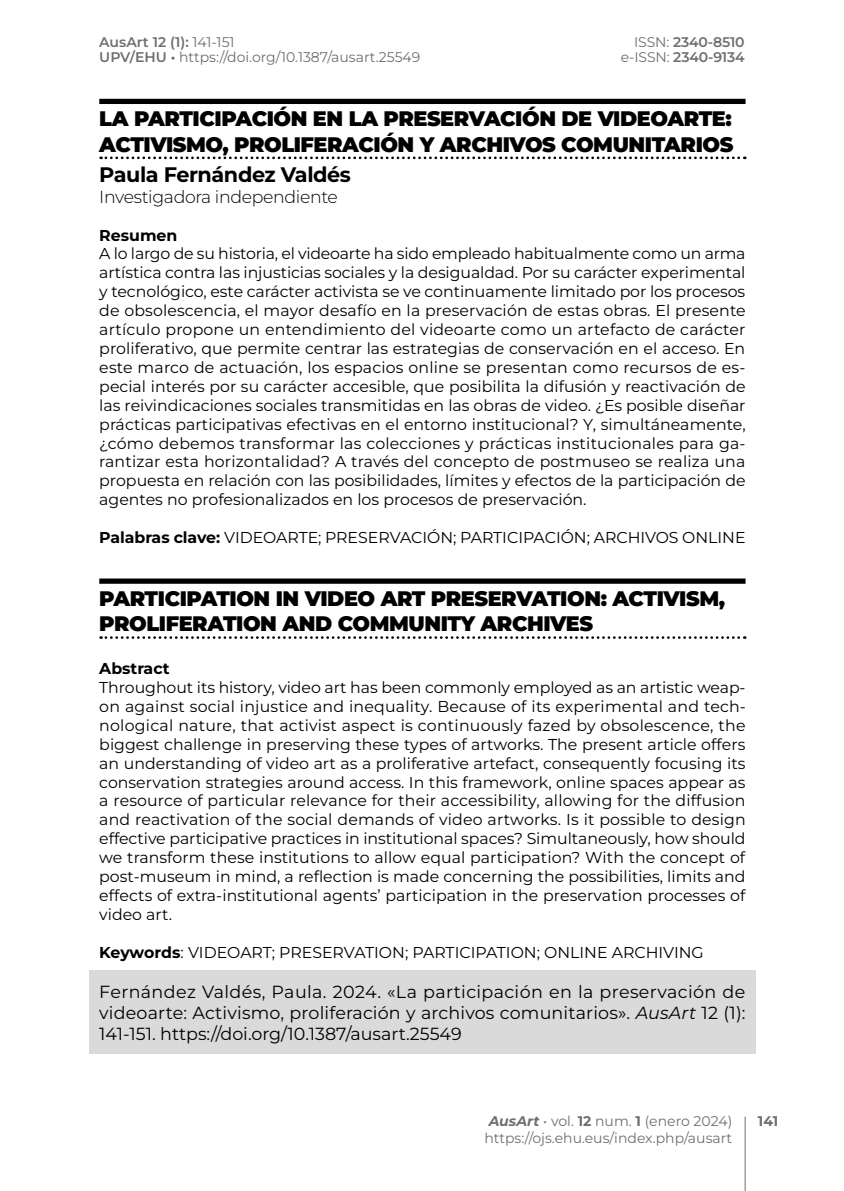
<style>
.page{position:relative;width:844px;height:1191px;background:#fff}
.page>*{position:absolute;margin:0;border:0;box-sizing:border-box;transform-origin:0 0}
.t1{font:900 21px/25.2px "Montserrat";letter-spacing:-.02em;color:#000}
.t2{font:700 21px "Montserrat";letter-spacing:-.02em;color:#000}
.t3{font:17.5px/21px "Montserrat";color:#000;text-align:justify}
.t4{font:300 17.5px "Montserrat";letter-spacing:-.02em;color:#000}
.t5{font:15.75px/18.9px "Montserrat";color:#000;text-align:justify}
.t6{font:700 15.75px "Montserrat";color:#000}
.t7{font:14px/15.8px "Montserrat";color:#706f6f}
.t8{font:600 14px/15.8px "Montserrat";letter-spacing:-.01em;color:#706f6f;text-align:right}
.t9{font:700 14px "Montserrat";color:#706f6f}
.s1{font-weight:600}
.s2{font-weight:400}
.s3{font-weight:700}
.s4{font-style:italic}
.s5{font-weight:700;font-style:italic}
</style>
<div class="page">
<hr style="left:744px;top:1116px;width:1px;height:75px;background:#706f6f">
<div style="left:99px;top:99px;width:646px;height:5px;background:#000"></div>
<svg style="left:101px;top:156px;width:644px;height:3px"></svg>
<div style="left:99px;top:578px;width:646px;height:6px;background:#000"></div>
<svg style="left:101px;top:636px;width:644px;height:3px"></svg>
<div style="left:89px;top:970px;width:666px;height:84px;background:#dadada"></div>
<p class="t7" style="left:99px;top:33px;width:322px"><span class="s1">AusArt 12 (1):</span> 141-151<br><span class="s1">UPV/EHU •</span> https://doi.org/10.1387/ausart.25549</p>
<p class="t8" style="left:620px;top:33px;width:125px"><span class="s2">ISSN:</span> 2340-8510 <span class="s2">e-ISSN:</span> 2340-9134</p>
<h1 class="t1" style="left:99px;top:106px;width:635px">LA PARTICIPACIÓN EN LA PRESERVACIÓN DE VIDEOARTE:<br>ACTIVISMO, PROLIFERACIÓN Y ARCHIVOS COMUNITARIOS</h1>
<h1 class="t2" style="left:99px;top:160px;width:253px">Paula Fernández Valdés</h1>
<p class="t4" style="left:99px;top:185px;width:240px">Investigadora independiente</p>
<p class="t6" style="left:99px;top:224px;width:80px">Resumen</p>
<p class="t5" style="left:99px;top:244px;width:647px">A lo largo de su historia, el videoarte ha sido empleado habitualmente como un arma artística contra las injusticias sociales y la desigualdad. Por su carácter experimental y tecnológico, este carácter activista se ve continuamente limitado por los procesos de obsolescencia, el mayor desafío en la preservación de estas obras. El presente artículo propone un entendimiento del videoarte como un artefacto de carácter proliferativo, que permite centrar las estrategias de conservación en el acceso. En este marco de actuación, los espacios online se presentan como recursos de es&shy;pecial interés por su carácter accesible, que posibilita la difusión y reactivación de las reivindicaciones sociales transmitidas en las obras de video. ¿Es posible diseñar prácticas participativas efectivas en el entorno institucional? Y, simultáneamente, ¿cómo debemos transformar las colecciones y prácticas institucionales para ga&shy;rantizar esta horizontalidad? A través del concepto de postmuseo se realiza una propuesta en relación con las posibilidades, límites y efectos de la participación de agentes no profesionalizados en los procesos de preservación.</p>
<p class="t5" style="left:99px;top:527px;width:647px"><span class="s3">Palabras clave:</span> VIDEOARTE; PRESERVACIÓN; PARTICIPACIÓN; ARCHIVOS ONLINE</p>
<h1 class="t1" style="left:99px;top:585px;width:627px">PARTICIPATION IN VIDEO ART PRESERVATION: ACTIVISM,<br>PROLIFERATION AND COMMUNITY ARCHIVES</h1>
<p class="t6" style="left:99px;top:658px;width:72px">Abstract</p>
<p class="t5" style="left:99px;top:677px;width:648px">Throughout its history, video art has been commonly employed as an artistic weap&shy;on against social injustice and inequality. Because of its experimental and tech&shy;nological nature, that activist aspect is continuously fazed by obsolescence, the biggest challenge in preserving these types of artworks. The present article offers an understanding of video art as a proliferative artefact, consequently focusing its conservation strategies around access. In this framework, online spaces appear as a resource of particular relevance for their accessibility, allowing for the diffusion and reactivation of the social demands of video artworks. Is it possible to design effective participative practices in institutional spaces? Simultaneously, how should we transform these institutions to allow equal participation? With the concept of post-museum in mind, a reflection is made concerning the possibilities, limits and effects of extra-institutional agents’ participation in the preservation processes of video art.</p>
<p class="t5" style="left:99px;top:942px;width:606px"><span class="s3">Keywords</span>: VIDEOART; PRESERVATION; PARTICIPATION; ONLINE ARCHIVING</p>
<p class="t3" style="left:99px;top:980px;width:647px">Fernández Valdés, Paula. 2024. «La participación en la preservación de videoarte: Activismo, proliferación y archivos comunitarios». <span class="s4">AusArt</span> 12 (1):<br>141-151. https://doi.org/10.1387/ausart.25549</p>
<p class="t7" style="left:488px;top:1113px;width:245px"><span class="s5">AusArt</span> • vol. <span class="s3">12</span> num. <span class="s3">1</span> (enero 2024)</p>
<p class="t9" style="left:757px;top:1112px;width:22px">141</p>
<p class="t7" style="left:484px;top:1130px;width:249px">https://ojs.ehu.eus/index.php/ausart</p>
</div>
